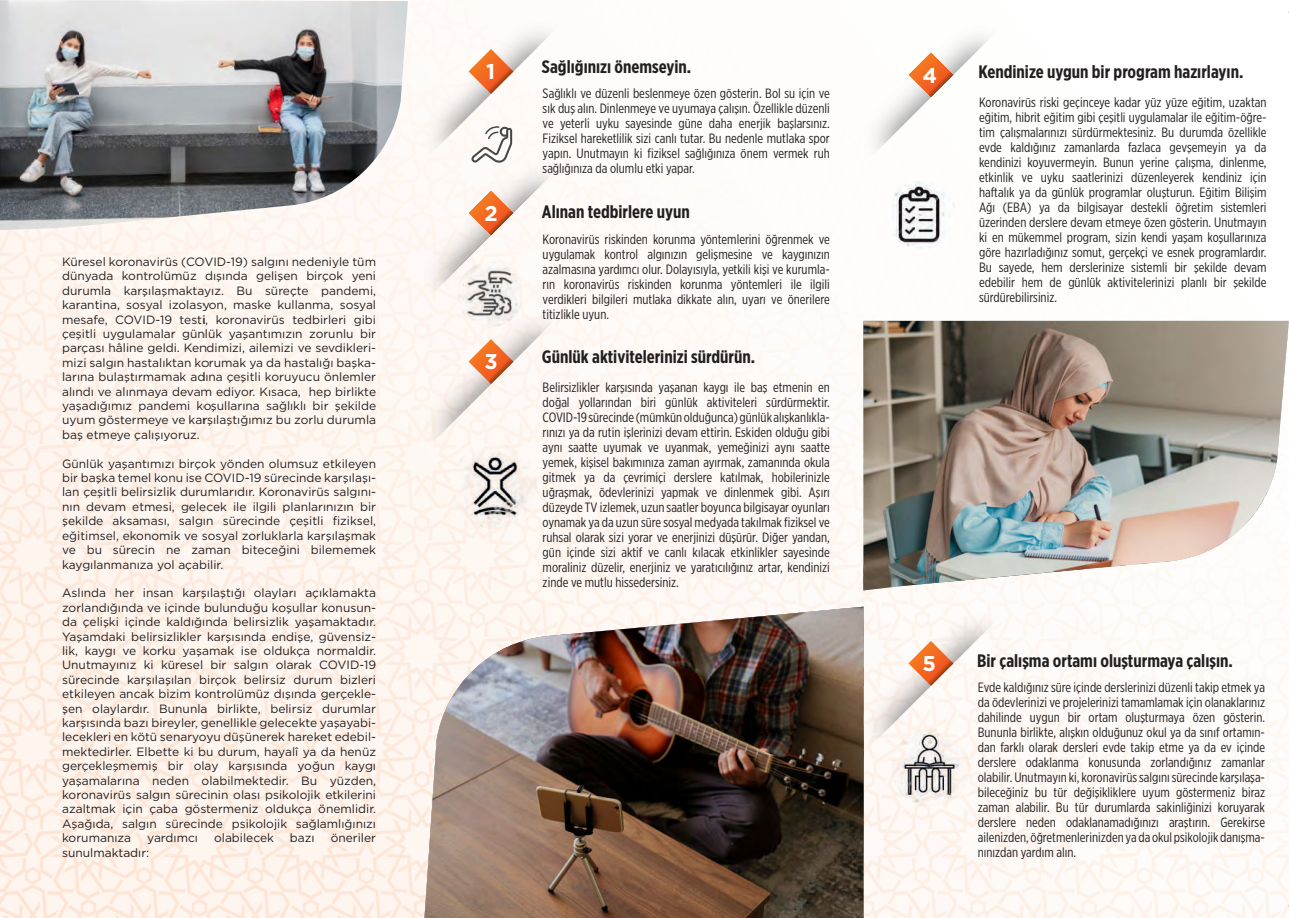
<style>
.page{position:relative;width:1289px;height:918px;background:#fff}
.page>*{position:absolute;margin:0;border:0;box-sizing:border-box;transform-origin:0 0}
.t1{font:700 21.3px "Gotham";color:#fff}
.t2{font:700 18px "Gotham X Narrow";color:#231f20}
.t3{font:13.5px/15px "Gotham X Narrow";color:#231f20;text-align:justify}
.t4{font:12px/14.4px "Gotham Book Tr";color:#231f20;text-align:justify}
</style>
<div class="page">
<img style="left:0;top:50px;width:1288px;height:867px">
<img style="left:409px;top:27px;width:153px;height:121px">
<svg style="left:468px;top:49px;width:46px;height:45px"></svg>
<img style="left:849px;top:35px;width:153px;height:128px">
<svg style="left:888px;top:49px;width:91px;height:92px"></svg>
<img style="left:849px;top:598px;width:153px;height:154px">
<svg style="left:888px;top:637px;width:91px;height:92px"></svg>
<img style="left:409px;top:148px;width:153px;height:149px">
<svg style="left:468px;top:190px;width:46px;height:46px"></svg>
<img style="left:409px;top:297px;width:153px;height:153px">
<svg style="left:448px;top:401px;width:26px;height:26px"></svg>
<svg style="left:468px;top:339px;width:46px;height:45px"></svg>
<img style="left:451px;top:443px;width:86px;height:85px;border-radius:43px">
<img style="left:886px;top:180px;width:69px;height:69px;border-radius:35px">
<img style="left:891px;top:728px;width:78px;height:78px;border-radius:39px">
<img style="left:457px;top:261px;width:66px;height:66px;border-radius:33px">
<svg style="left:471px;top:126px;width:41px;height:37px"></svg>
<img style="left:0;top:0;width:408px;height:230px">
<img style="left:424px;top:606px;width:439px;height:311px">
<img style="left:863px;top:321px;width:425px;height:269px">
<p class="t4" style="left:62px;top:255px;width:315px">Küresel koronavirüs (COVID-19) salgını nedeniyle tüm dünyada kontrolümüz dışında gelişen birçok yeni durumla karşılaşmaktayız. Bu süreçte pandemi, karantina, sosyal izolasyon, maske kullanma, sosyal mesafe, COVID-19 testi, koronavirüs tedbirleri gibi çeşitli uygulamalar günlük yaşantımızın zorunlu bir parçası hâline geldi. Kendimizi, ailemizi ve sevdikleri&shy;mizi salgın hastalıktan korumak ya da hastalığı başka&shy;larına bulaştırmamak adına çeşitli koruyucu önlemler alındı ve alınmaya devam ediyor. Kısaca, hep birlikte yaşadığımız pandemi koşullarına sağlıklı bir şekilde uyum göstermeye ve karşılaştığımız bu zorlu durumla baş etmeye çalışıyoruz.</p>
<p class="t4" style="left:62px;top:457px;width:315px">Günlük yaşantımızı birçok yönden olumsuz etkileyen bir başka temel konu ise COVID-19 sürecinde karşılaşı&shy;lan çeşitli belirsizlik durumlarıdır. Koronavirüs salgını&shy;nın devam etmesi, gelecek ile ilgili planlarınızın bir şekilde aksaması, salgın sürecinde çeşitli fiziksel, eğitimsel, ekonomik ve sosyal zorluklarla karşılaşmak ve bu sürecin ne zaman biteceğini bilememek kaygılanmanıza yol açabilir.</p>
<p class="t4" style="left:62px;top:586px;width:315px">Aslında her insan karşılaştığı olayları açıklamakta zorlandığında ve içinde bulunduğu koşullar konusun&shy;da çelişki içinde kaldığında belirsizlik yaşamaktadır.<br>Yaşamdaki belirsizlikler karşısında endişe, güvensiz&shy;lik, kaygı ve korku yaşamak ise oldukça normaldir.<br>Unutmayınız ki küresel bir salgın olarak COVID-19 sürecinde karşılaşılan birçok belirsiz durum bizleri etkileyen ancak bizim kontrolümüz dışında gerçekle&shy;şen olaylardır. Bununla birlikte, belirsiz durumlar karşısında bazı bireyler, genellikle gelecekte yaşayabi&shy;lecekleri en kötü senaryoyu düşünerek hareket edebil&shy;mektedirler. Elbette ki bu durum, hayalî ya da henüz gerçekleşmemiş bir olay karşısında yoğun kaygı yaşamalarına neden olabilmektedir. Bu yüzden, koronavirüs salgın sürecinin olası psikolojik etkilerini azaltmak için çaba göstermeniz oldukça önemlidir.<br>Aşağıda, salgın sürecinde psikolojik sağlamlığınızı korumanıza</p>
<p class="t4" style="left:147px;top:831px;width:52px">yardımcı</p>
<p class="t4" style="left:214px;top:831px;width:61px">olabilecek</p>
<p class="t4" style="left:290px;top:831px;width:26px">bazı</p>
<p class="t4" style="left:331px;top:831px;width:47px">öneriler</p>
<p class="t4" style="left:62px;top:845px;width:89px">sunulmaktadır:</p>
<h2 class="t2" style="left:542px;top:58px;width:151px">Sağlığınızı önemseyin.</h2>
<p class="t3" style="left:542px;top:86px;width:289px">Sağlıklı ve düzenli beslenmeye özen gösterin. Bol su için ve sık duş alın. Dinlenmeye ve uyumaya çalışın. Özellikle düzenli ve yeterli uyku sayesinde güne daha enerjik başlarsınız.<br>Fiziksel hareketlilik sizi canlı tutar. Bu nedenle mutlaka spor yapın. Unutmayın ki fiziksel sağlığınıza önem vermek ruh sağlığınıza da olumlu etki yapar.</p>
<h2 class="t2" style="left:542px;top:203px;width:149px">Alınan tedbirlere uyun</h2>
<p class="t3" style="left:542px;top:232px;width:289px">Koronavirüs riskinden korunma yöntemlerini öğrenmek ve uygulamak kontrol algınızın gelişmesine ve kaygınızın azalmasına yardımcı olur. Dolayısıyla, yetkili kişi ve kurumla&shy;rın koronavirüs riskinden korunma yöntemleri ile ilgili verdikleri bilgileri mutlaka dikkate alın, uyarı ve önerilere titizlikle uyun.</p>
<h1 class="t1" style="left:486px;top:62px;width:11px">1</h1>
<h1 class="t1" style="left:922px;top:66px;width:16px">4</h1>
<h1 class="t1" style="left:484px;top:204px;width:15px">2</h1>
<h1 class="t1" style="left:484px;top:352px;width:15px">3</h1>
<h2 class="t2" style="left:542px;top:349px;width:215px">Günlük aktivitelerinizi sürdürün.</h2>
<p class="t3" style="left:542px;top:380px;width:289px">Belirsizlikler karşısında yaşanan kaygı ile baş etmenin en doğal yollarından biri günlük aktiviteleri sürdürmektir.<br>COVID-19 sürecinde (mümkün olduğunca) günlük alışkanlıkla&shy;rınızı ya da rutin işlerinizi devam ettirin. Eskiden olduğu gibi aynı saatte uyumak ve uyanmak, yemeğinizi aynı saatte yemek, kişisel bakımınıza zaman ayırmak, zamanında okula gitmek ya da çevrimiçi derslere katılmak, hobilerinizle uğraşmak, ödevlerinizi yapmak ve dinlenmek gibi. Aşırı düzeyde TV izlemek, uzun saatler boyunca bilgisayar oyunları oynamak ya da uzun süre sosyal medyada takılmak fiziksel ve ruhsal olarak sizi yorar ve enerjinizi düşürür. Diğer yandan, gün içinde sizi aktif ve canlı kılacak etkinlikler sayesinde moraliniz düzelir, enerjiniz ve yaratıcılığınız artar, kendinizi zinde ve mutlu hissedersiniz.</p>
<h1 class="t1" style="left:922px;top:654px;width:15px">5</h1>
<h2 class="t2" style="left:978px;top:64px;width:266px">Kendinize uygun bir program hazırlayın.</h2>
<p class="t3" style="left:979px;top:95px;width:289px">Koronavirüs riski geçinceye kadar yüz yüze eğitim, uzaktan eğitim, hibrit eğitim gibi çeşitli uygulamalar ile eğitim-öğre&shy;tim çalışmalarınızı sürdürmektesiniz. Bu durumda özellikle evde kaldığınız zamanlarda fazlaca gevşemeyin ya da kendinizi koyuvermeyin. Bunun yerine çalışma, dinlenme, etkinlik ve uyku saatlerinizi düzenleyerek kendiniz için haftalık ya da günlük programlar oluşturun. Eğitim Bilişim Ağı (EBA) ya da bilgisayar destekli öğretim sistemleri üzerinden derslere devam etmeye özen gösterin. Unutmayın ki en mükemmel program, sizin kendi yaşam koşullarınıza göre hazırladığınız somut, gerçekçi ve esnek programlardır.<br>Bu sayede, hem derslerinize sistemli bir şekilde devam edebilir hem de günlük aktivitelerinizi planlı bir şekilde sürdürebilirsiniz.</p>
<h2 class="t2" style="left:977px;top:652px;width:257px">Bir çalışma ortamı oluşturmaya çalışın.</h2>
<p class="t3" style="left:977px;top:680px;width:289px">Evde kaldığınız süre içinde derslerinizi düzenli takip etmek ya da ödevlerinizi ve projelerinizi tamamlamak için olanaklarınız dahilinde uygun bir ortam oluşturmaya özen gösterin.<br>Bununla birlikte, alışkın olduğunuz okul ya da sınıf ortamın&shy;dan farklı olarak dersleri evde takip etme ya da ev içinde derslere odaklanma konusunda zorlandığınız zamanlar olabilir. Unutmayın ki, koronavirüs salgını sürecinde karşılaşa&shy;bileceğiniz bu tür değişikliklere uyum göstermeniz biraz zaman alabilir. Bu tür durumlarda sakinliğinizi koruyarak derslere neden odaklanamadığınızı araştırın. Gerekirse ailenizden, öğretmenlerinizden ya da okul psikolojik danışma&shy;nınızdan yardım alın.</p>
</div>
